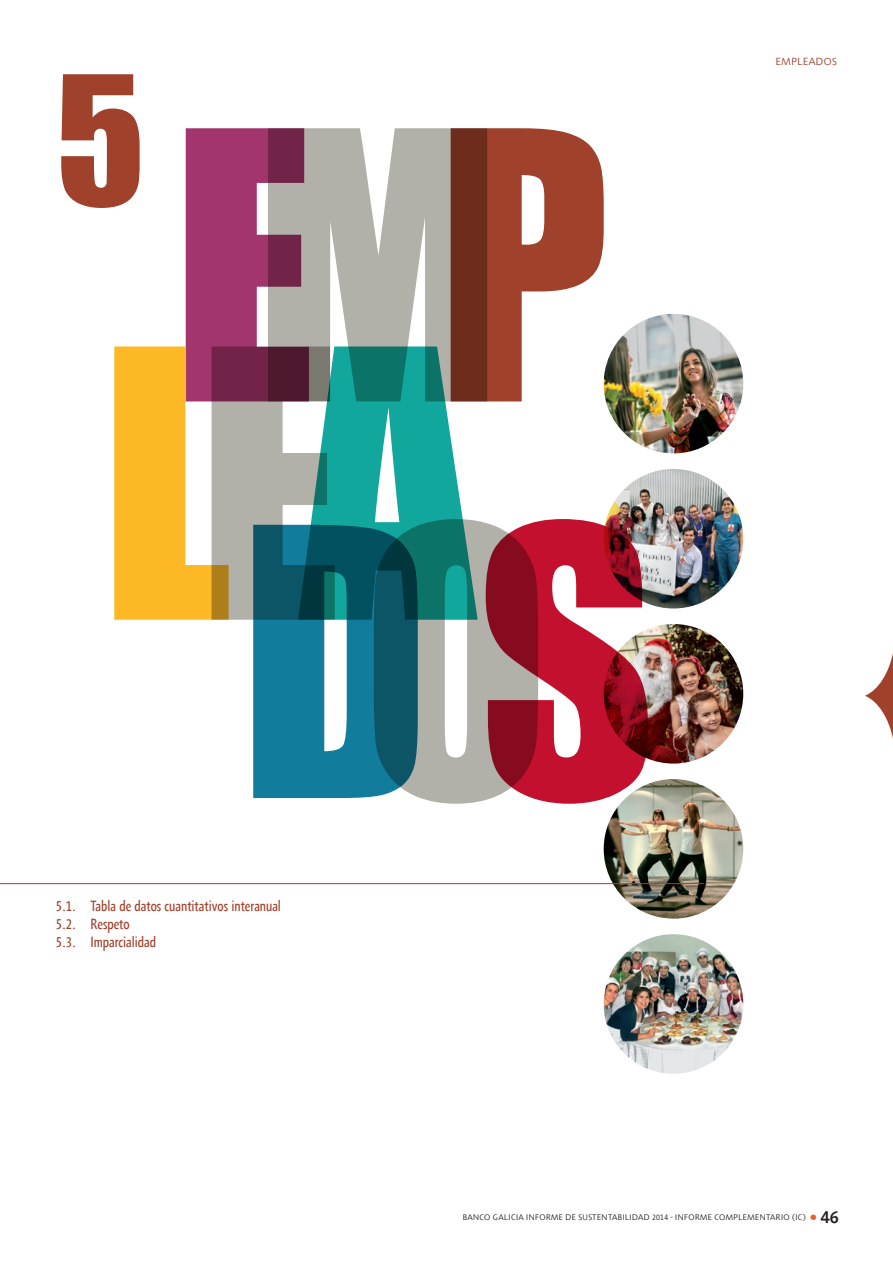
<style>
.page{position:relative;width:893px;height:1263px;background:#fff}
.page>*{position:absolute;margin:0;border:0;box-sizing:border-box;transform-origin:0 0}
.t1{font:165.9px "Impact";color:#9f412b}
.t2{font:condensed 15px/18px "Agilita Com";color:#9f412b}
.t3{font:300 10.5px "Agilita Com";letter-spacing:.025em;color:#9f412b}
.t4{font:300 8.25px "Agilita Com";letter-spacing:.035em;color:#231f20}
.s1{font-size:12px;color:#f25d21}
.s2{font-weight:500;font-size:18px}
</style>
<div class="page">
<svg style="left:865px;top:653px;width:28px;height:85px"></svg>
<svg style="left:487px;top:128px;width:117px;height:273px"></svg>
<svg style="left:418px;top:401px;width:60px;height:118px;fill:#12a79d"></svg>
<svg style="left:418px;top:128px;width:69px;height:273px;background:#856a5e"></svg>
<img style="left:604px;top:314px;width:139px;height:139px;border-radius:70px">
<img style="left:604px;top:469px;width:139px;height:139px;border-radius:70px">
<img style="left:604px;top:624px;width:139px;height:139px;border-radius:70px">
<img style="left:604px;top:779px;width:139px;height:140px;border-radius:70px">
<svg style="left:114px;top:128px;width:304px;height:670px"></svg>
<svg style="left:374px;top:519px;width:112px;height:285px;background:#5c8e90"></svg>
<svg style="left:486px;top:519px;width:162px;height:285px;background:#b64456"></svg>
<hr style="left:0;top:883px;width:704px;height:1px;background:#9f412b">
<img style="left:604px;top:934px;width:139px;height:140px;border-radius:70px">
<h1 class="t1" style="left:56px;top:12px;width:91px">5</h1>
<p class="t3" style="left:776px;top:54px;width:62px">EMPLEADOS</p>
<h2 class="t2" style="left:56px;top:897px;width:227px">5.1. Tabla de datos cuantitativos interanual<br>5.2. Respeto<br>5.3. Imparcialidad</h2>
<p class="t4" style="left:463px;top:1211px;width:219px">BANCO GALICIA I NFORME DE SUSTENTABILIDAD 2014 - INFORME</p>
<p class="t4" style="left:715px;top:1211px;width:7px">COM</p>
<p class="t4" style="left:734px;top:1211px;width:11px">PLEMENTARIO</p>
<p class="t4" style="left:792px;top:1211px;width:48px">(IC) <span class="s1">●</span> <span class="s2">46</span></p>
</div>
